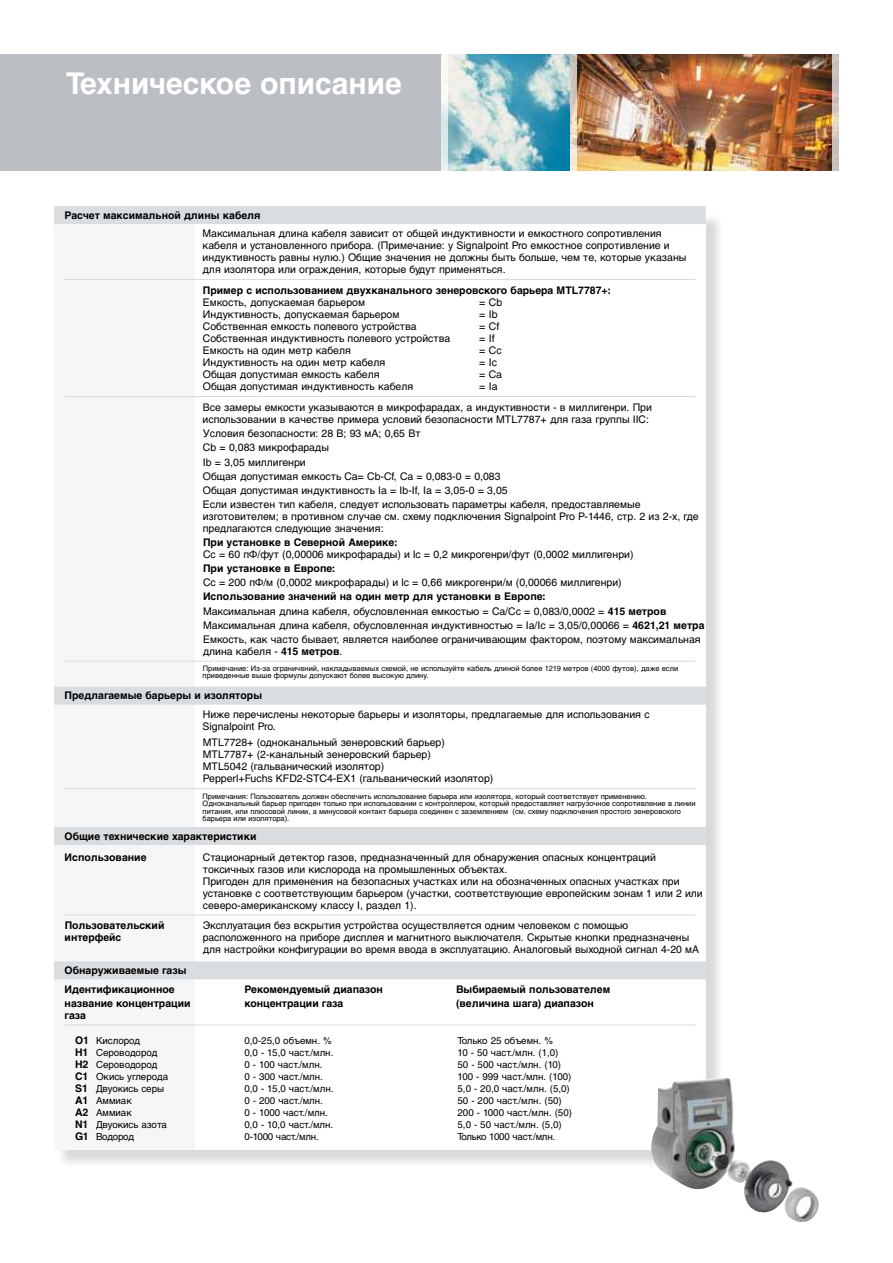
<style>
.page{position:relative;width:893px;height:1263px;background:#fff}
.page>*{position:absolute;margin:0;border:0;box-sizing:border-box;transform-origin:0 0}
.t1{font:700 30px "Helvetica Cyr";color:#fff}
.t2{font:10.5px/12px "Helvetica Cyr Upright";color:#000}
.t3{font:700 10.5px/21px "Helvetica Cyr";color:#000}
.t4{font:9.75px "Helvetica Cyr Upright";color:#000}
.t5{font:9.75px "Helvetica Cyr Upright";letter-spacing:-.02em;color:#000}
.t6{font:7.5px/7.5px "Helvetica Cyr Upright";color:#000}
.s1{font-family:"Helvetica Cyr";font-weight:700}
.s2{font-family:"Helvetica Cyr";font-weight:700;font-size:10.5px}
</style>
<div class="page">
<div style="left:0;top:54px;width:839px;height:116px;background:#bbbfc3"></div>
<div style="left:56px;top:212px;width:668px;height:956px;background:#000;opacity:.15"></div>
<div style="left:54px;top:210px;width:652px;height:940px;background:#fff"></div>
<div style="left:54px;top:210px;width:141px;height:940px;background:#f5f6f7"></div>
<div style="left:54px;top:206px;width:652px;height:18px;background:#dadde0"></div>
<hr style="left:65px;top:279px;width:630px;height:1px;background:#d9dcdf">
<hr style="left:65px;top:396px;width:630px;height:1px;background:#d9dcdf">
<hr style="left:65px;top:661px;width:630px;height:1px;background:#d9dcdf">
<div style="left:54px;top:687px;width:652px;height:18px;background:#dadde0"></div>
<hr style="left:65px;top:788px;width:630px;height:1px;background:#d9dcdf">
<div style="left:54px;top:827px;width:652px;height:18px;background:#dadde0"></div>
<hr style="left:65px;top:915px;width:630px;height:1px;background:#d9dcdf">
<div style="left:54px;top:961px;width:652px;height:18px;background:#dadde0"></div>
<hr style="left:65px;top:1025px;width:630px;height:1px;background:#d9dcdf">
<img style="left:448px;top:54px;width:122px;height:116px">
<svg style="left:442px;top:54px;width:6px;height:117px"></svg>
<img style="left:650px;top:1078px;width:150px;height:135px">
<img style="left:577px;top:54px;width:255px;height:116px">
<svg style="left:570px;top:54px;width:7px;height:117px"></svg>
<svg style="left:832px;top:54px;width:7px;height:117px"></svg>
<h1 class="t1" style="left:66px;top:66px;width:337px">Техническое описание</h1>
<p class="t3" style="left:65px;top:204px;width:198px">Расчет максимальной длины кабеля</p>
<p class="t2" style="left:202px;top:227px;width:485px">Максимальная длина кабеля зависит от общей индуктивности и емкостного сопротивления кабеля и установленного прибора. (Примечание: у Signalpoint Pro емкостное сопротивление и индуктивность равны нулю.) Общие значения не должны быть больше, чем те, которые указаны для изолятора или ограждения, которые будут применяться.</p>
<p class="t3" style="left:203px;top:280px;width:409px">Пример с использованием двухканального зенеровского барьера MTL7787+:</p>
<p class="t2" style="left:203px;top:296px;width:164px">Емкость, допускаемая барьером</p>
<p class="t2" style="left:479px;top:296px;width:24px">= Cb</p>
<p class="t2" style="left:203px;top:308px;width:198px">Индуктивность, допускаемая барьером</p>
<p class="t2" style="left:479px;top:308px;width:20px">= Ib</p>
<p class="t2" style="left:203px;top:320px;width:215px">Собственная емкость полевого устройства</p>
<p class="t2" style="left:479px;top:320px;width:22px">= Cf</p>
<p class="t2" style="left:203px;top:332px;width:249px">Собственная индуктивность полевого устройства</p>
<p class="t2" style="left:479px;top:332px;width:17px">= If</p>
<p class="t2" style="left:203px;top:344px;width:150px">Емкость на один метр кабеля</p>
<p class="t2" style="left:479px;top:344px;width:24px">= Cc</p>
<p class="t2" style="left:203px;top:356px;width:184px">Индуктивность на один метр кабеля</p>
<p class="t2" style="left:479px;top:356px;width:19px">= Ic</p>
<p class="t2" style="left:203px;top:368px;width:178px">Общая допустимая емкость кабеля</p>
<p class="t2" style="left:479px;top:368px;width:24px">= Ca</p>
<p class="t2" style="left:203px;top:380px;width:212px">Общая допустимая индуктивность кабеля</p>
<p class="t2" style="left:203px;top:376px;width:450px;line-height:21px;text-indent:276px">= Ia<br>Все замеры емкости указываются в микрофарадах, а индуктивности - в миллигенри. При</p>
<p class="t2" style="left:203px;top:412px;width:448px;line-height:14.1px">использовании в качестве примера условий безопасности MTL7787+ для газа группы IIC:<br>Условия безопасности: 28 В; 93 мА; 0,65 Вт<br>Cb = 0,083 микрофарады<br>Ib = 3,05 миллигенри<br>Общая допустимая емкость Ca= Cb-Cf, Ca = 0,083-0 = 0,083<br>Общая допустимая индуктивность Ia = Ib-If, Ia = 3,05-0 = 3,05<br>Если известен тип кабеля, следует использовать параметры кабеля, предоставляемые</p>
<p class="t2" style="left:203px;top:510px;width:497px">изготовителем; в противном случае см. схему подключения Signalpoint Pro P-1446, стр. 2 из 2-х, где предлагаются следующие значения:</p>
<p class="t3" style="left:203px;top:532px;width:196px">При установке в Северной Америке:</p>
<p class="t2" style="left:203px;top:548px;width:432px">Cc = 60 пФ/фут (0,00006 микрофарады) и lc = 0,2 микрогенри/фут (0,0002 миллигенри)</p>
<p class="t3" style="left:203px;top:558px;width:134px">При установке в Европе:</p>
<p class="t2" style="left:203px;top:577px;width:420px">Cc = 200 пФ/м (0,0002 микрофарады) и lc = 0,66 микрогенри/м (0,00066 миллигенри)</p>
<p class="t3" style="left:203px;top:586px;width:344px">Использование значений на один метр для установки в Европе:</p>
<p class="t2" style="left:203px;top:604px;width:503px;line-height:14.1px">Максимальная длина кабеля, обусловленная емкостью = Ca/Cc = 0,083/0,0002 = <span class="s1">415 метров<br></span>Максимальная длина кабеля, обусловленная индуктивностью = Ia/Ic = 3,05/0,00066 = <span class="s1">4621,21 метра<br></span>Емкость, как часто бывает, является наиболее ограничивающим фактором, поэтому максимальная</p>
<p class="t2" style="left:203px;top:645px;width:141px">длина кабеля - <span class="s1">415 метров</span>.</p>
<p class="t6" style="left:203px;top:664px;width:477px">Примечание: Из-за ограничений, накладываемых схемой, не используйте кабель длиной более 1219 метров (4000 футов), даже если приведенные выше формулы допускают более высокую длину.</p>
<p class="t3" style="left:64px;top:685px;width:199px">Предлагаемые барьеры и изоляторы</p>
<p class="t2" style="left:203px;top:708px;width:449px">Ниже перечислены некоторые барьеры и изоляторы, предлагаемые для использования с<br>Signalpoint Pro.</p>
<p class="t2" style="left:203px;top:737px;width:292px">MTL7728+ (одноканальный зенеровский барьер)<br>MTL7787+ (2-канальный зенеровский барьер)<br>MTL5042 (гальванический изолятор)<br>Pepperl+Fuchs KFD2-STC4-EX1 (гальванический изолятор)</p>
<p class="t6" style="left:202px;top:792px;width:495px">Примечания: Пользователь должен обеспечить использование барьера или изолятора, который соответствует применению.<br>Одноканальный барьер пригоден только при использовании с контроллером, который предоставляет нагрузочное сопротивление в линии питания, или плюсовой линии, а минусовой контакт барьера соединен с заземлением (см. схему подключения простого зенеровского барьера или изолятора).</p>
<p class="t3" style="left:65px;top:825px;width:193px">Общие технические характеристики<br>Использование</p>
<p class="t2" style="left:203px;top:851px;width:501px">Стационарный детектор газов, предназначенный для обнаружения опасных концентраций токсичных газов или кислорода на промышленных объектах.<br>Пригоден для применения на безопасных участках или на обозначенных опасных участках при установке с соответствующим барьером (участки, соответствующие европейским зонам 1 или 2 или северо-американскому классу I, раздел 1).</p>
<p class="t3" style="left:65px;top:915px;width:101px">Пользовательский</p>
<p class="t2" style="left:203px;top:919px;width:427px">Эксплуатация без вскрытия устройства осуществляется одним человеком с помощью</p>
<p class="t3" style="left:65px;top:927px;width:58px">интерфейс</p>
<p class="t2" style="left:203px;top:931px;width:498px">расположенного на приборе дисплея и магнитного выключателя. Скрытые кнопки предназначены для настройки конфигурации во время ввода в эксплуатацию. Аналоговый выходной сигнал 4-20 мА</p>
<p class="t3" style="left:65px;top:961px;width:123px;line-height:19px">Обнаруживаемые газы<br>Идентификационное</p>
<p class="t3" style="left:245px;top:979px;width:140px">Рекомендуемый диапазон</p>
<p class="t3" style="left:456px;top:979px;width:156px">Выбираемый пользователем</p>
<p class="t3" style="left:65px;top:992px;width:127px">название концентрации</p>
<p class="t3" style="left:245px;top:992px;width:100px">концентрации газа</p>
<p class="t3" style="left:456px;top:992px;width:139px">(величина шага) диапазон</p>
<p class="t3" style="left:65px;top:1004px;width:23px">газа</p>
<p class="t4" style="left:75px;top:1035px;width:67px"><span class="s2">O1</span> Кислород</p>
<p class="t4" style="left:244px;top:1035px;width:89px">0,0-25,0 объемн. %</p>
<p class="t4" style="left:457px;top:1035px;width:97px">Только 25 объемн. %</p>
<p class="t4" style="left:75px;top:1047px;width:84px"><span class="s2">H1</span> Сероводород</p>
<p class="t4" style="left:244px;top:1047px;width:90px">0,0 - 15,0 част./млн.</p>
<p class="t4" style="left:457px;top:1047px;width:102px">10 - 50 част./млн. (1,0)</p>
<p class="t4" style="left:75px;top:1059px;width:84px"><span class="s2">H2</span> Сероводород</p>
<p class="t4" style="left:245px;top:1059px;width:79px">0 - 100 част./млн.</p>
<p class="t4" style="left:458px;top:1059px;width:105px">50 - 500 част./млн. (10)</p>
<p class="t4" style="left:75px;top:1071px;width:95px"><span class="s2">C1</span> Окись углерода</p>
<p class="t4" style="left:244px;top:1071px;width:80px">0 - 300 част./млн.</p>
<p class="t4" style="left:457px;top:1071px;width:115px">100 - 999 част./млн. (100)</p>
<p class="t4" style="left:75px;top:1083px;width:91px"><span class="s2">S1</span> Двуокись серы</p>
<p class="t4" style="left:245px;top:1083px;width:90px">0,0 - 15,0 част./млн.</p>
<p class="t4" style="left:458px;top:1083px;width:114px">5,0 - 20,0 част./млн. (5,0)</p>
<p class="t4" style="left:75px;top:1095px;width:58px"><span class="s2">A1</span> Аммиак</p>
<p class="t4" style="left:244px;top:1095px;width:80px">0 - 200 част./млн.</p>
<p class="t4" style="left:457px;top:1095px;width:106px">50 - 200 част./млн. (50)</p>
<p class="t4" style="left:75px;top:1107px;width:58px"><span class="s2">A2</span> Аммиак</p>
<p class="t4" style="left:244px;top:1107px;width:85px">0 - 1000 част./млн.</p>
<p class="t4" style="left:457px;top:1107px;width:116px">200 - 1000 част./млн. (50)</p>
<p class="t4" style="left:75px;top:1119px;width:93px"><span class="s2">N1</span> Двуокись азота</p>
<p class="t4" style="left:244px;top:1119px;width:90px">0,0 - 10,0 част./млн.</p>
<p class="t4" style="left:457px;top:1119px;width:106px">5,0 - 50 част./млн. (5,0)</p>
<p class="t5" style="left:75px;top:1131px;width:60px"><span class="s2">G1</span> Водород</p>
<p class="t5" style="left:244px;top:1131px;width:76px">0-1000 част./млн.</p>
<p class="t5" style="left:457px;top:1131px;width:99px">Только 1000 част./млн.</p>
</div>
